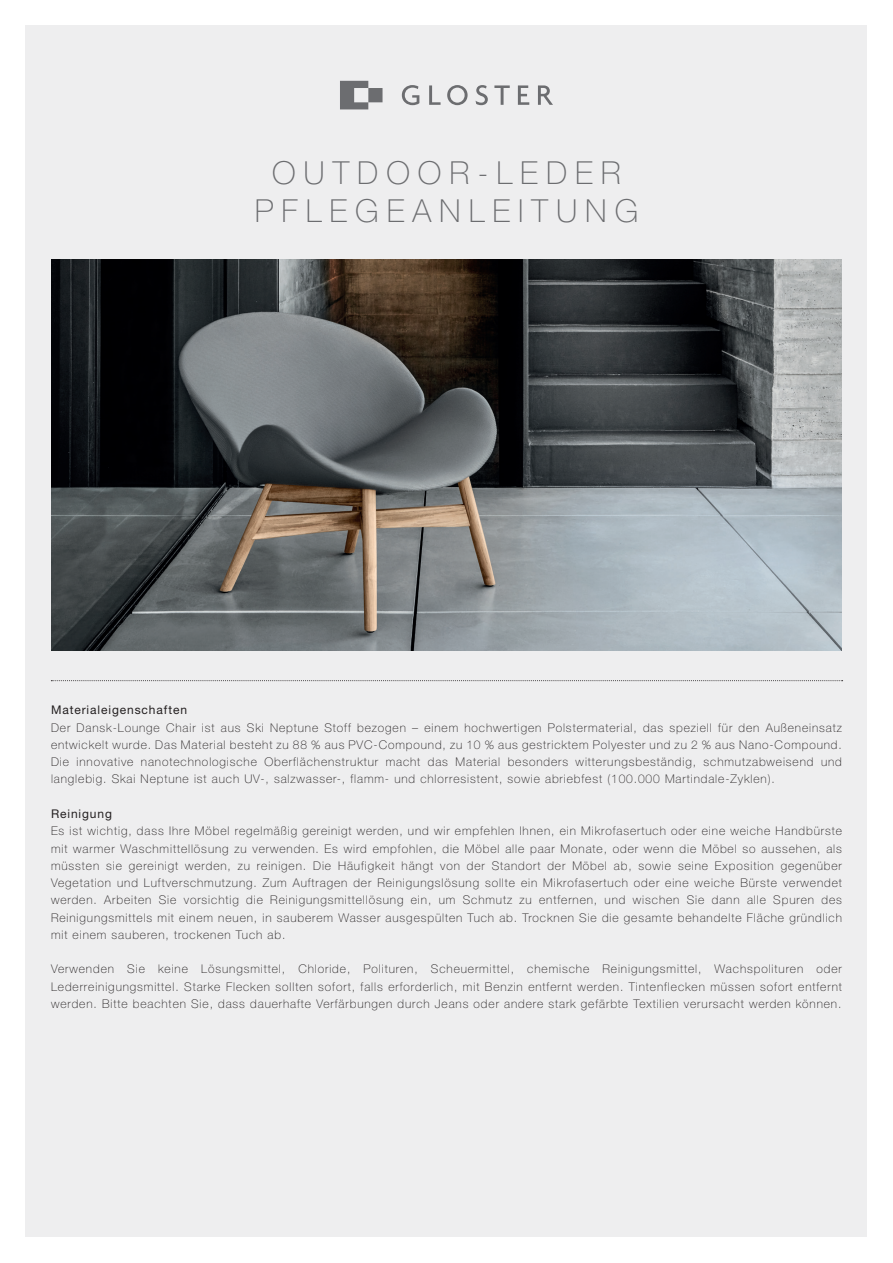
<style>
.page{position:relative;width:893px;height:1263px;background:#fff}
.page>*{position:absolute;margin:0;border:0;box-sizing:border-box;transform-origin:0 0}
.t1{font:100 31.8px "Helvetica Neue LT Pro";letter-spacing:.25em;color:#6c6d70}
.t2{font:100 12px/17.2px "Helvetica Neue LT Pro";letter-spacing:.075em;color:#231f20;text-align:justify}
.t3{font:12px "Helvetica Neue LT Pro";letter-spacing:.075em;color:#231f20}
</style>
<div class="page">
<div style="left:26px;top:26px;width:841px;height:1211px;background:#eeeeef"></div>
<svg style="left:340px;top:81px;width:213px;height:28px"></svg>
<svg style="left:51px;top:680px;width:792px;height:1px"></svg>
<img style="left:51px;top:259px;width:791px;height:392px">
<p class="t1" style="left:272px;top:154px;width:350px">OUTDOOR-LEDER</p>
<p class="t1" style="left:255px;top:192px;width:385px">PFLEGEANLEITUNG</p>
<p class="t3" style="left:51px;top:703px;width:138px">Materialeigenschaften</p>
<p class="t2" style="left:51px;top:719px;width:792px">Der Dansk-Lounge Chair ist aus Ski Neptune Stoff bezogen – einem hochwertigen Polstermaterial, das speziell für den Außeneinsatz entwickelt wurde. Das Material besteht zu 88 % aus PVC-Compound, zu 10 % aus gestricktem Polyester und zu 2 % aus Nano-Compound.<br>Die innovative nanotechnologische Oberflächenstruktur macht das Material besonders witterungsbeständig, schmutzabweisend und langlebig. Skai Neptune ist auch UV-, salzwasser-, flamm- und chlorresistent, sowie abriebfest (100.000 Martindale-Zyklen).</p>
<p class="t3" style="left:51px;top:806px;width:62px">Reinigung</p>
<p class="t2" style="left:51px;top:822px;width:792px">Es ist wichtig, dass Ihre Möbel regelmäßig gereinigt werden, und wir empfehlen Ihnen, ein Mikrofasertuch oder eine weiche Handbürste mit warmer Waschmittellösung zu verwenden. Es wird empfohlen, die Möbel alle paar Monate, oder wenn die Möbel so aussehen, als müssten sie gereinigt werden, zu reinigen. Die Häufigkeit hängt von der Standort der Möbel ab, sowie seine Exposition gegenüber Vegetation und Luftverschmutzung. Zum Auftragen der Reinigungslösung sollte ein Mikrofasertuch oder eine weiche Bürste verwendet werden. Arbeiten Sie vorsichtig die Reinigungsmittellösung ein, um Schmutz zu entfernen, und wischen Sie dann alle Spuren des Reinigungsmittels mit einem neuen, in sauberem Wasser ausgespülten Tuch ab. Trocknen Sie die gesamte behandelte Fläche gründlich mit einem sauberen, trockenen Tuch ab.</p>
<p class="t2" style="left:51px;top:960px;width:792px">Verwenden Sie keine Lösungsmittel, Chloride, Polituren, Scheuermittel, chemische Reinigungsmittel, Wachspolituren oder Lederreinigungsmittel. Starke Flecken sollten sofort, falls erforderlich, mit Benzin entfernt werden. Tintenflecken müssen sofort entfernt werden. Bitte beachten Sie, dass dauerhafte Verfärbungen durch Jeans oder andere stark gefärbte Textilien verursacht werden können.</p>
</div>
